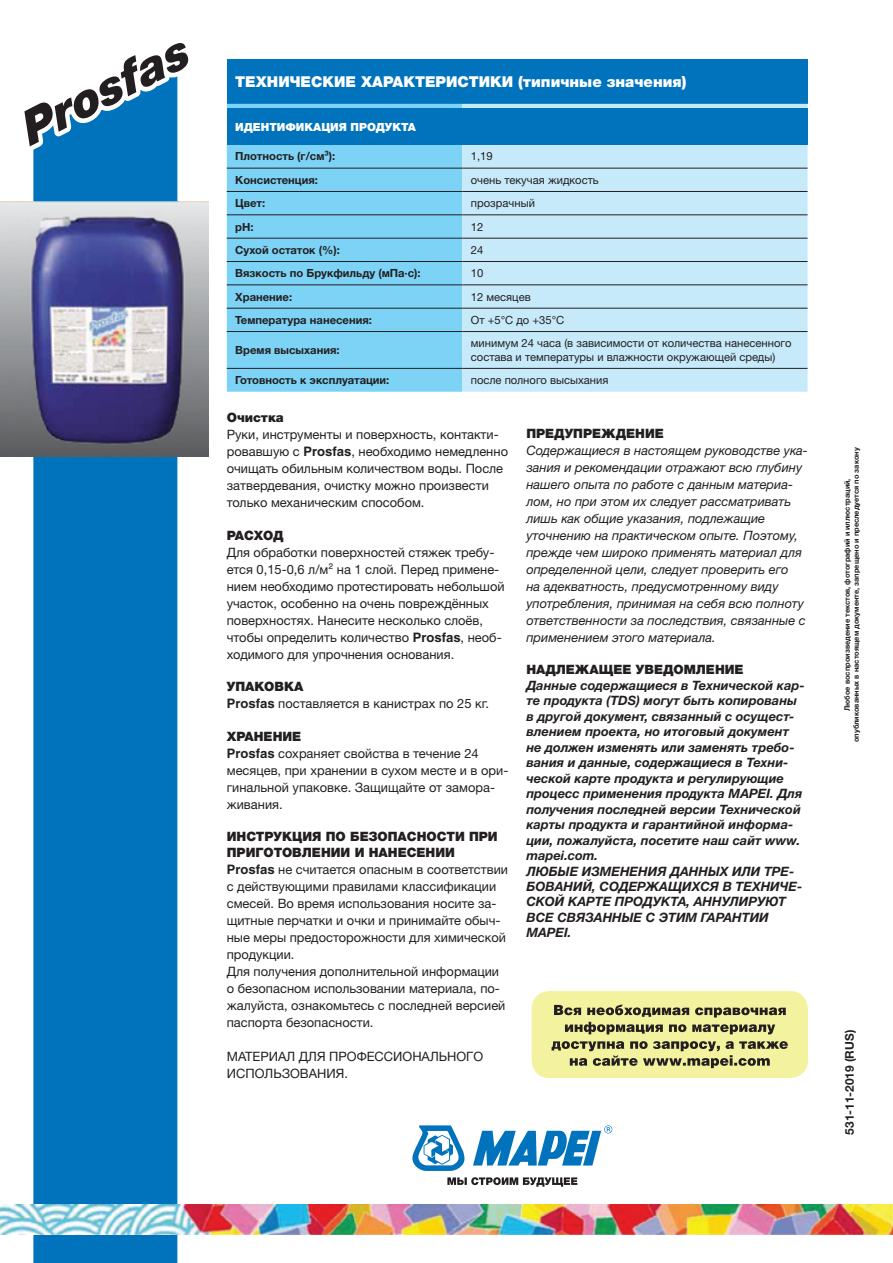
<style>
.page{position:relative;width:893px;height:1263px;background:#fff}
.page>*{position:absolute;margin:0;border:0;box-sizing:border-box;transform-origin:0 0}
.t1{font:900 15px "Helvetica Neue LTW1 G";color:#fff}
.t2{font:12.9px/17px "Helvetica Neue LTW1 G";color:#231f20}
.t3{font:italic 12.9px/17px "Helvetica Neue LTW1 G";color:#231f20}
.t4{font:italic 700 12.9px/15.5px "Helvetica Neue LTW1 G";color:#231f20}
.t5{font:italic 700 12.9px/15.5px "Helvetica Neue LTW1 G";letter-spacing:.135em;color:#231f20}
.заголовок1{font:900 12.9px/15.5px "Helvetica Neue LTW1 G";color:#231f20}
.t6{font:700 12px "Helvetica Neue LTW1 G";color:#231f20}
.t7{font:11.25px/13.5px "Helvetica Neue LTW1 G";color:#231f20}
.t8{font:700 11.25px "Helvetica Neue LTW1 G";color:#231f20}
.t9{font:900 11.25px "Helvetica Neue LTW1 G";color:#fff}
.t10{font:700 7.5px "Helvetica Neue LTW1 G";color:#231f20}
.s1{font-family:"Helios";font-weight:700}
</style>
<div class="page">
<div style="left:33px;top:161px;width:144px;height:1102px;background:#0073bc"></div>
<img style="left:0;top:202px;width:209px;height:254px">
<img style="left:0;top:1204px;width:893px;height:31px">
<div style="left:532px;top:991px;width:276px;height:87px;background:#f3f29f;border-radius:18px"></div>
<svg style="left:552px;top:1041px;width:236px;height:27px"></svg>
<svg style="left:554px;top:1005px;width:232px;height:29px"></svg>
<div style="left:227px;top:59px;width:580px;height:45px;background:#0073bc"></div>
<div style="left:227px;top:104px;width:235px;height:288px;background:#7cd3f6"></div>
<div style="left:462px;top:104px;width:345px;height:288px;background:#c6eafa"></div>
<div style="left:227px;top:108px;width:580px;height:37px;background:#0073bc"></div>
<hr style="left:227px;top:168px;width:235px;height:1px;background:#231f20">
<hr style="left:462px;top:168px;width:345px;height:1px;background:#231f20">
<hr style="left:227px;top:191px;width:235px;height:1px;background:#231f20">
<hr style="left:462px;top:191px;width:345px;height:1px;background:#231f20">
<hr style="left:227px;top:215px;width:235px;height:1px;background:#231f20">
<hr style="left:462px;top:215px;width:345px;height:1px;background:#231f20">
<hr style="left:227px;top:238px;width:235px;height:1px;background:#231f20">
<hr style="left:462px;top:238px;width:345px;height:1px;background:#231f20">
<hr style="left:227px;top:261px;width:235px;height:1px;background:#231f20">
<hr style="left:462px;top:261px;width:345px;height:1px;background:#231f20">
<hr style="left:227px;top:285px;width:235px;height:1px;background:#231f20">
<hr style="left:462px;top:285px;width:345px;height:1px;background:#231f20">
<hr style="left:227px;top:308px;width:235px;height:1px;background:#231f20">
<hr style="left:462px;top:308px;width:345px;height:1px;background:#231f20">
<hr style="left:227px;top:331px;width:235px;height:1px;background:#231f20">
<hr style="left:462px;top:331px;width:345px;height:1px;background:#231f20">
<hr style="left:227px;top:368px;width:235px;height:1px;background:#231f20">
<hr style="left:462px;top:368px;width:345px;height:1px;background:#231f20">
<svg style="left:24px;top:43px;width:165px;height:118px"></svg>
<svg style="left:412px;top:1125px;width:52px;height:46px"></svg>
<svg style="left:473px;top:1125px;width:139px;height:41px"></svg>
<svg style="left:447px;top:1177px;width:130px;height:10px"></svg>
<p class="t1" style="left:235px;top:72px;width:453px">ТЕХНИЧЕСКИЕ ХАРАКТЕРИСТИКИ (типичные значения)</p>
<p class="t9" style="left:235px;top:120px;width:182px">ИДЕНТИФИКАЦИЯ ПРОДУКТА</p>
<p class="t8" style="left:235px;top:150px;width:102px">Плотность (г/см³):</p>
<p class="t7" style="left:471px;top:150px;width:23px">1,19</p>
<p class="t8" style="left:235px;top:173px;width:84px">Консистенция:</p>
<p class="t7" style="left:471px;top:173px;width:130px">очень текучая жидкость</p>
<p class="t8" style="left:235px;top:196px;width:31px">Цвет:</p>
<p class="t7" style="left:471px;top:196px;width:66px">прозрачный</p>
<p class="t8" style="left:235px;top:220px;width:20px">рН:</p>
<p class="t7" style="left:471px;top:220px;width:14px">12</p>
<p class="t8" style="left:235px;top:243px;width:106px">Сухой остаток (%):</p>
<p class="t7" style="left:471px;top:243px;width:14px">24</p>
<p class="t8" style="left:235px;top:266px;width:187px">Вязкость по Брукфильду (мПа·с):</p>
<p class="t7" style="left:471px;top:266px;width:14px">10</p>
<p class="t8" style="left:235px;top:290px;width:58px">Хранение:</p>
<p class="t7" style="left:471px;top:290px;width:61px">12 месяцев</p>
<p class="t8" style="left:235px;top:313px;width:138px">Температура нанесения:</p>
<p class="t7" style="left:471px;top:313px;width:95px">От +5°С до +35°С</p>
<p class="t8" style="left:235px;top:343px;width:106px">Время высыхания:</p>
<p class="t7" style="left:471px;top:336px;width:322px">минимум 24 часа (в зависимости от количества нанесенного состава и температуры и влажности окружающей среды)</p>
<p class="t8" style="left:235px;top:373px;width:156px">Готовность к эксплуатации:</p>
<p class="t7" style="left:471px;top:373px;width:139px">после полного высыхания</p>
<p class="заголовок1" style="left:227px;top:410px;width:59px">Очистка</p>
<p class="t2" style="left:227px;top:426px;width:283px">Руки, инструменты и поверхность, контакти&shy;ровавшую с <span class="s1">Prosfas</span>, необходимо немедленно очищать обильным количеством воды. После затвердевания, очистку можно произвести только механическим способом.</p>
<p class="заголовок1" style="left:227px;top:527px;width:58px">РАСХОД</p>
<p class="t2" style="left:227px;top:543px;width:279px">Для обработки поверхностей стяжек требу&shy;ется 0,15-0,6 л/м² на 1 слой. Перед примене&shy;нием необходимо протестировать небольшой участок, особенно на очень повреждённых поверхностях. Нанесите несколько слоёв, чтобы определить количество <span class="s1">Prosfas</span>, необ&shy;ходимого для упрочнения основания.</p>
<p class="заголовок1" style="left:227px;top:679px;width:78px">УПАКОВКА</p>
<p class="t2" style="left:227px;top:695px;width:264px"><span class="s1">Prosfas</span> поставляется в канистрах по 25 кг.</p>
<p class="заголовок1" style="left:227px;top:728px;width:76px">ХРАНЕНИЕ</p>
<p class="t2" style="left:227px;top:745px;width:283px"><span class="s1">Prosfas</span> сохраняет свойства в течение 24 месяцев, при хранении в сухом месте и в ори&shy;гинальной упаковке. Защищайте от замора&shy;живания.</p>
<p class="заголовок1" style="left:227px;top:829px;width:272px">ИНСТРУКЦИЯ ПО БЕЗОПАСНОСТИ ПРИ<br>ПРИГОТОВЛЕНИИ И НАНЕСЕНИИ</p>
<p class="t2" style="left:227px;top:861px;width:283px"><span class="s1">Prosfas</span> не считается опасным в соответствии с действующими правилами классификации смесей. Во время использования носите за&shy;щитные перчатки и очки и принимайте обыч&shy;ные меры предосторожности для химической продукции.</p>
<p class="t2" style="left:227px;top:963px;width:280px">Для получения дополнительной информации о безопасном использовании материала, по&shy;жалуйста, ознакомьтесь с последней версией паспорта безопасности.</p>
<p class="t2" style="left:227px;top:1048px;width:258px">МАТЕРИАЛ ДЛЯ ПРОФЕССИОНАЛЬНОГО<br>ИСПОЛЬЗОВАНИЯ.</p>
<p class="заголовок1" style="left:526px;top:425px;width:139px">ПРЕДУПРЕЖДЕНИЕ</p>
<p class="t3" style="left:526px;top:441px;width:283px">Содержащиеся в настоящем руководстве ука&shy;зания и рекомендации отражают всю глубину нашего опыта по работе с данным материа&shy;лом, но при этом их следует рассматривать лишь как общие указания, подлежащие уточнению на практическом опыте. Поэтому, прежде чем широко применять материал для определенной цели, следует проверить его<br>на адекватность, предусмотренному виду употребления, принимая на себя всю полноту ответственности за последствия, связанные с применением этого материала.</p>
<p class="заголовок1" style="left:526px;top:662px;width:22px">Надлежа</p>
<p class="заголовок1" style="left:599px;top:662px;width:48px">щее уведомление</p>
<p class="t4" style="left:526px;top:677px;width:280px">Данные содержащиеся в Технической кар&shy;те продукта (TDS) могут быть копированы в другой документ, связанный с осущест&shy;влением проекта, но итоговый документ не должен изменять или заменять требо&shy;вания и данные, содержащиеся в Техни&shy;ческой карте продукта и регулирующие процесс применения продукта MAPEI. Для получения последней версии Технической карты продукта и гарантийной информа&shy;ции, пожалуйста, посетите наш сайт www. mapei.com.</p>
<p class="t5" style="left:526px;top:863px;width:277px">Любые изменения данных или тре&shy;бований, содержащихся в Техниче&shy;ской карте продукта, аннулируют все связанные с этим гарантии<br>MAPEI.</p>
<p class="t10" style="left:851px;top:742px;width:296px;rotate:-90deg">опубликованных в настоящем документе, запрещено и преследуется по закону</p>
<p class="t10" style="left:842px;top:711px;width:234px;rotate:-90deg">Любое воспроизведение текстов, фотографий и иллюстраций,</p>
<p class="t6" style="left:842px;top:1134px;width:106px;rotate:-90deg">531-11-2019 (RUS)</p>
</div>
